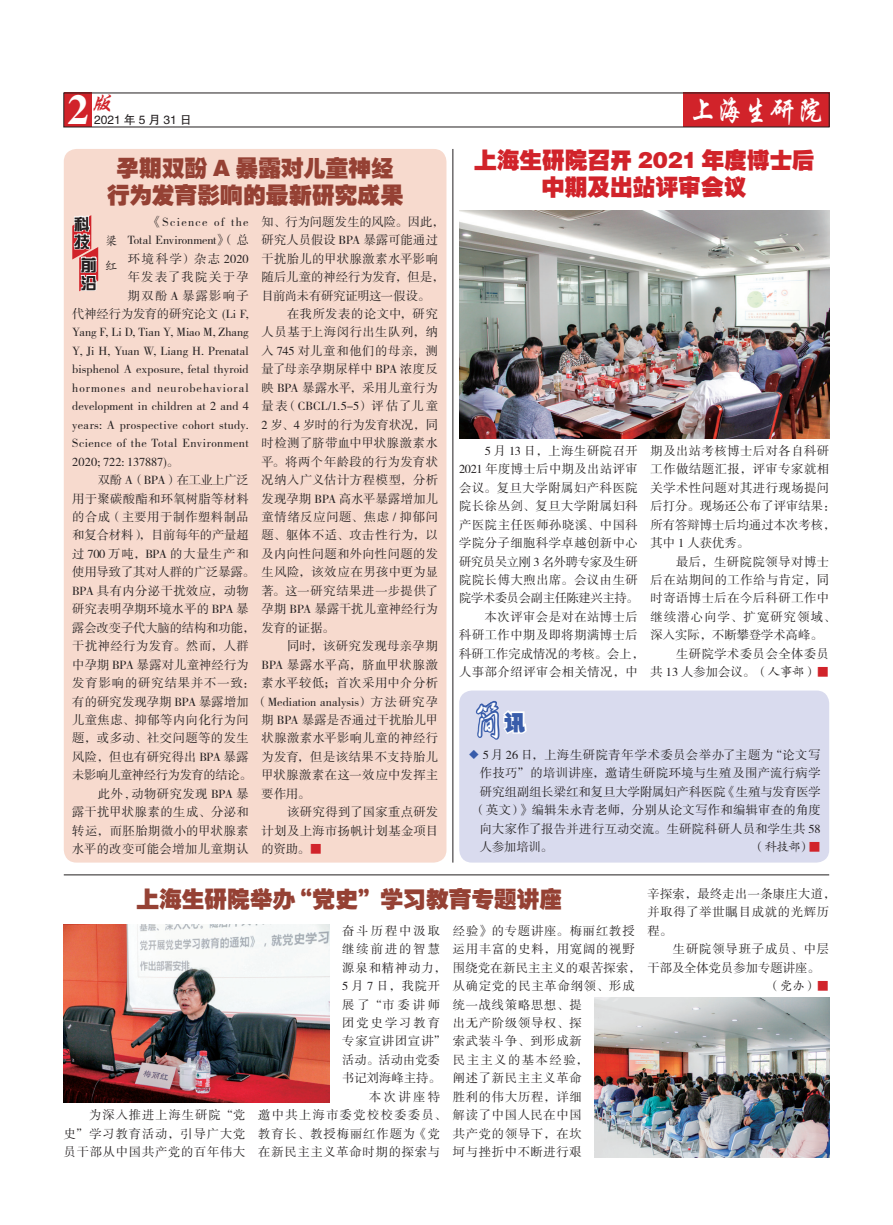
<style>
.page{position:relative;width:893px;height:1225px;background:#fff}
.page>*{position:absolute;margin:0;border:0;box-sizing:border-box;transform-origin:0 0}
.t1{font:700 42.45px "Times";color:#fff}
.t2{font:37.8px "FZHCJW GB1 0";color:#fff}
.t3{font:30px "FZXKJW GB1 0";color:#fff;scale:.89 1}
.t4{font:italic 23.25px "FZXKJW GB1 0";color:#d1232a}
.t5{font:22.5px/27px "FZCCHJW GB1 0";letter-spacing:.01em;color:#954134;text-align:center}
.t6{font:22.5px/27px "FZCCHJW GB1 0";letter-spacing:.005em;color:#d1232a;text-align:center}
.t7{font:16.5px/18.1px "FZZYJW GB1 0";color:#231f20}
.t8{font:12.3px/18.5px "FZSSJW GB1 0";letter-spacing:.035em;color:#231f20;text-align:justify}
.t9{font:12.3px/18.5px "FZSSJW GB1 0";letter-spacing:.06em;color:#231f20}
.t10{font:12.3px/18.5px "FZSSJW GB1 0";color:#231f20}
.t11{font:12.3px "FZSSJW GB1 0";letter-spacing:.01em;color:#231f20}
.t12{font:12.3px "FZSSJW GB1 0";letter-spacing:.005em;color:#231f20}
.t13{font:12.3px "FZSSJW GB1 0";letter-spacing:-.005em;color:#231f20}
.t14{font:12.3px "FZSSJW GB1 0";letter-spacing:-.01em;color:#231f20}
.t15{font:12.3px "FZSSJW GB1 0";letter-spacing:-.03em;color:#231f20}
.t16{font:12.3px "FZSSJW GB1 0";letter-spacing:.08em;color:#231f20}
.t17{font:12.3px "FZSSJW GB1 0";letter-spacing:.075em;color:#231f20}
.t18{font:12.3px "FZSSJW GB1 0";letter-spacing:.105em;color:#231f20}
.t19{font:12.3px "FZSSJW GB1 0";letter-spacing:.16em;color:#231f20}
.t20{font:12.3px "FZSSJW GB1 0";letter-spacing:.1em;color:#231f20}
.t21{font:12.3px "FZSSJW GB1 0";letter-spacing:.015em;color:#231f20}
.t22{font:12.3px/24.6px "FZKTJW GB1 0";color:#231f20}
.t23{font:12.3px "FZSSJW GB1 0";letter-spacing:.11em;color:#231f20}
.t24{font:12.3px "FZSSJW GB1 0";letter-spacing:.07em;color:#231f20}
.t25{font:12px "FZHTJW GB1 0";letter-spacing:.25em;color:#231f20}
.s1{color:#d1232a}
.s2{font-family:"FZCCHJW GB1 0";font-size:21px;color:#385caa}
.s3{font-family:"FZKTJW GB1 0"}
.s4{color:#385caa}
.s5{font-family:"FZSSJW GB1 0";color:#d1232a}
</style>
<div class="page">
<div style="left:64px;top:93px;width:27px;height:34px;background:#d1232a"></div>
<div style="left:683px;top:93px;width:146px;height:34px;background:#d1232a"></div>
<div style="left:64px;top:149px;width:382px;height:713px;background:#f7dace;border-radius:13px"></div>
<svg style="left:72px;top:215px;width:26px;height:77px"></svg>
<img style="left:459px;top:210px;width:370px;height:228px">
<div style="left:459px;top:690px;width:370px;height:172px;background:#d9dbee;border-radius:13px"></div>
<svg style="left:475px;top:701px;width:52px;height:39px"></svg>
<img style="left:64px;top:924px;width:266px;height:178px">
<img style="left:595px;top:998px;width:234px;height:159px">
<hr style="left:64px;top:874px;width:765px;height:1px;background:#231f20">
<hr style="left:452px;top:149px;width:1px;height:713px;background:#231f20">
<h3 class="t4" style="left:89px;top:91px;width:32px">版</h3>
<h3 class="t3" style="left:689px;top:95px;width:152px">上海生研院</h3>
<h1 class="t1" style="left:68px;top:84px;width:23px">2</h1>
<p class="t25" style="left:94px;top:113px;width:99px">2021年5月31日</p>
<h3 class="t5" style="left:107px;top:155px;width:298px">孕期双酚 A 暴露对儿童神经行为发育影响的最新研究成果</h3>
<p class="t18" style="left:149px;top:215px;width:101px">《Science of the</p>
<p class="t13" style="left:128px;top:233px;width:122px">Total Environment》（总</p>
<p class="t23" style="left:128px;top:252px;width:122px">环境科学）杂志 2020</p>
<p class="t20" style="left:128px;top:270px;width:122px">年发表了我院关于孕</p>
<p class="t20" style="left:128px;top:289px;width:122px">期双酚 A 暴露影响子</p>
<p class="t14" style="left:72px;top:307px;width:178px">代神经行为发育的研究论文 (Li F,</p>
<p class="t10" style="left:72px;top:324px;width:178px">Yang F, Li D, Tian Y, Miao M, Zhang</p>
<p class="t12" style="left:72px;top:344px;width:178px">Y, Ji H, Yuan W, Liang H. Prenatal</p>
<p class="t11" style="left:72px;top:363px;width:178px">bisphenol A exposure, fetal thyroid</p>
<p class="t16" style="left:72px;top:381px;width:178px">hormones and neurobehavioral</p>
<p class="t12" style="left:72px;top:400px;width:178px">development in children at 2 and 4</p>
<p class="t8" style="left:72px;top:416px;width:178px">years: A prospective cohort study.</p>
<p class="t8" style="left:72px;top:434px;width:178px">Science of the Total Environment</p>
<p class="t12" style="left:72px;top:455px;width:108px">2020; 722: 137887)。</p>
<p class="t15" style="left:98px;top:473px;width:152px">双酚 A（BPA）在工业上广泛</p>
<p class="t8" style="left:72px;top:490px;width:178px">用于聚碳酸酯和环氧树脂等材料</p>
<p class="t8" style="left:72px;top:508px;width:178px">的合成（主要用于制作塑料制品</p>
<p class="t14" style="left:72px;top:529px;width:178px">和复合材料），目前每年的产量超</p>
<p class="t16" style="left:72px;top:547px;width:178px">过 700 万吨，BPA 的大量生产和</p>
<p class="t14" style="left:72px;top:566px;width:184px">使用导致了其对人群的广泛暴露。</p>
<p class="t8" style="left:72px;top:582px;width:178px">BPA 具有内分泌干扰效应，动物</p>
<p class="t11" style="left:72px;top:602px;width:178px">研究表明孕期环境水平的 BPA 暴</p>
<p class="t14" style="left:72px;top:621px;width:184px">露会改变子代大脑的结构和功能，</p>
<p class="t8" style="left:72px;top:637px;width:178px">干扰神经行为发育。然而，人群</p>
<p class="t11" style="left:72px;top:658px;width:178px">中孕期 BPA 暴露对儿童神经行为</p>
<p class="t17" style="left:72px;top:676px;width:184px">发育影响的研究结果并不一致：</p>
<p class="t11" style="left:72px;top:695px;width:178px">有的研究发现孕期 BPA 暴露增加</p>
<p class="t8" style="left:72px;top:711px;width:178px">儿童焦虑、抑郁等内向化行为问</p>
<p class="t8" style="left:72px;top:729px;width:178px">题，或多动、社交问题等的发生</p>
<p class="t21" style="left:72px;top:750px;width:178px">风险，但也有研究得出 BPA 暴露</p>
<p class="t15" style="left:72px;top:769px;width:181px">未影响儿童神经行为发育的结论。</p>
<p class="t8" style="left:98px;top:785px;width:152px">此外 , 动物研究发现 BPA 暴</p>
<p class="t8" style="left:72px;top:803px;width:178px">露干扰甲状腺素的生成、分泌和</p>
<p class="t8" style="left:72px;top:822px;width:178px">转运，而胚胎期微小的甲状腺素</p>
<p class="t8" style="left:72px;top:840px;width:178px">水平的改变可能会增加儿童期认</p>
<h3 class="t7" style="left:74px;top:215px;width:17px">科技</h3>
<h3 class="t7" style="left:80px;top:256px;width:17px">前沿</h3>
<p class="t22" style="left:105px;top:229px;width:13px">梁红</p>
<p class="t10" style="left:262px;top:213px;width:184px">知、行为问题发生的风险。因此，研究人员假设 BPA 暴露可能通过干扰胎儿的甲状腺激素水平影响随后儿童的神经行为发育，但是，目前尚未有研究证明这一假设。</p>
<p class="t8" style="left:262px;top:305px;width:178px;text-indent:25px">在我所发表的论文中，研究人员基于上海闵行出生队列，纳入 745 对儿童和他们的母亲，测量了母亲孕期尿样中 BPA 浓度反映 BPA 暴露水平，采用儿童行为量表（CBCL/1.5-5）评估了儿童2 岁、4 岁时的行为发育状况，同时检测了脐带血中甲状腺激素水平。将两个年龄段的行为发育状况纳入广义估计方程模型，分析发现孕期 BPA 高水平暴露增加儿童情绪反应问题、焦虑 / 抑郁问题、躯体不适、攻击性行为，以及内向性问题和外向性问题的发生风险，该效应在男孩中更为显著。这一研究结果进一步提供了孕期 BPA 暴露干扰儿童神经行为发育的证据。</p>
<p class="t8" style="left:287px;top:637px;width:152px">同时，该研究发现母亲孕期</p>
<p class="t8" style="left:262px;top:656px;width:178px">BPA 暴露水平高，脐血甲状腺激</p>
<p class="t8" style="left:262px;top:674px;width:178px">素水平较低；首次采用中介分析</p>
<p class="t11" style="left:255px;top:695px;width:184px">（Mediation analysis）方法研究孕</p>
<p class="t13" style="left:261px;top:713px;width:178px">期 BPA 暴露是否通过干扰胎儿甲</p>
<p class="t8" style="left:261px;top:729px;width:178px">状腺激素水平影响儿童的神经行</p>
<p class="t8" style="left:261px;top:748px;width:178px">为发育，但是该结果不支持胎儿</p>
<p class="t8" style="left:261px;top:766px;width:178px">甲状腺激素在这一效应中发挥主</p>
<p class="t8" style="left:261px;top:785px;width:50px">要作用。</p>
<p class="t8" style="left:287px;top:803px;width:152px">该研究得到了国家重点研发</p>
<p class="t8" style="left:261px;top:822px;width:178px">计划及上海市扬帆计划基金项目</p>
<p class="t8" style="left:261px;top:840px;width:62px">的资助。<span class="s1">■</span></p>
<h3 class="t6" style="left:474px;top:147px;width:342px">上海生研院召开 2021 年度博士后中期及出站评审会议</h3>
<p class="t8" style="left:485px;top:442px;width:155px">5 月 13 日，上海生研院召开</p>
<p class="t8" style="left:459px;top:460px;width:180px">2021 年度博士后中期及出站评审</p>
<p class="t8" style="left:459px;top:479px;width:180px">会议。复旦大学附属妇产科医院</p>
<p class="t8" style="left:459px;top:497px;width:180px">院长徐丛剑、复旦大学附属妇科</p>
<p class="t8" style="left:459px;top:516px;width:180px">产医院主任医师孙晓溪、中国科</p>
<p class="t8" style="left:459px;top:534px;width:180px">学院分子细胞科学卓越创新中心</p>
<p class="t15" style="left:459px;top:555px;width:180px">研究员吴立刚 3 名外聘专家及生研</p>
<p class="t8" style="left:459px;top:571px;width:180px">院院长傅大煦出席。会议由生研</p>
<p class="t15" style="left:459px;top:592px;width:181px">院学术委员会副主任陈建兴主持。</p>
<p class="t8" style="left:485px;top:608px;width:155px">本次评审会是对在站博士后</p>
<p class="t8" style="left:459px;top:626px;width:180px">科研工作中期及即将期满博士后</p>
<p class="t10" style="left:459px;top:645px;width:186px">科研工作完成情况的考核。会上，</p>
<p class="t8" style="left:459px;top:663px;width:180px">人事部介绍评审会相关情况，中</p>
<h2 class="t2" style="left:470px;top:701px;width:57px">简<span class="s2">讯</span></h2>
<p class="t8" style="left:651px;top:442px;width:186px;text-align:left">期及出站考核博士后对各自科研工作做结题汇报，评审专家就相关学术性问题对其进行现场提问后打分。现场还公布了评审结果：所有答辩博士后均通过本次考核，其中 1 人获优秀。</p>
<p class="t8" style="left:651px;top:553px;width:186px;text-align:left;text-indent:25px">最后，生研院院领导对博士后在站期间的工作给与肯定，同时寄语博士后在今后科研工作中继续潜心向学、扩宽研究领域、深入实际，不断攀登学术高峰。</p>
<p class="t8" style="left:651px;top:645px;width:180px;text-align:right">生研院学术委员会全体委员<br>共 13 人参加会议。 <span class="s3">（人事部）</span><span class="s1">■</span></p>
<p class="t8" style="left:468px;top:746px;width:354px"><span class="s4">◆</span> 5 月 26 日，上海生研院青年学术委员会举办了主题为“论文写</p>
<p class="t8" style="left:480px;top:764px;width:342px">作技巧”的培训讲座，邀请生研院环境与生殖及围产流行病学</p>
<p class="t13" style="left:480px;top:785px;width:342px">研究组副组长梁红和复旦大学附属妇产科医院《生殖与发育医学</p>
<p class="t8" style="left:474px;top:801px;width:349px">（英文）》编辑朱永青老师，分别从论文写作和编辑审查的角度</p>
<p class="t8" style="left:480px;top:820px;width:342px">向大家作了报告并进行互动交流。生研院科研人员和学生共 58</p>
<p class="t8" style="left:480px;top:838px;width:74px">人参加培训。</p>
<p class="t22" style="left:752px;top:835px;width:70px">（科技部）<span class="s5">■</span></p>
<h3 class="t5" style="left:136px;top:885px;width:427px">上海生研院举办“党史”学习教育专题讲座</h3>
<p class="t8" style="left:64px;top:1106px;width:183px;text-indent:25px">为深入推进上海生研院“党史”学习教育活动，引导广大党员干部从中国共产党的百年伟大</p>
<p class="t19" style="left:342px;top:924px;width:99px">奋斗历程中汲取</p>
<p class="t19" style="left:342px;top:942px;width:99px">继续前进的智慧</p>
<p class="t17" style="left:342px;top:961px;width:105px">源泉和精神动力，</p>
<p class="t8" style="left:342px;top:977px;width:99px">5 月 7 日，我院开</p>
<p class="t8" style="left:342px;top:995px;width:99px">展了“市委讲师</p>
<p class="t19" style="left:342px;top:1016px;width:99px">团党史学习教育</p>
<p class="t24" style="left:342px;top:1034px;width:105px">专家宣讲团宣讲”</p>
<p class="t8" style="left:342px;top:1051px;width:99px">活动。活动由党委</p>
<p class="t10" style="left:342px;top:1069px;width:100px">书记刘海峰主持。</p>
<p class="t8" style="left:369px;top:1088px;width:72px">本次讲座特</p>
<p class="t18" style="left:258px;top:1108px;width:189px">邀中共上海市委党校校委委员、</p>
<p class="t17" style="left:258px;top:1127px;width:183px">教育长、教授梅丽红作题为《党</p>
<p class="t9" style="left:258px;top:1143px;width:183px">在新民主主义革命时期的探索与</p>
<p class="t9" style="left:453px;top:922px;width:189px">经验》的专题讲座。梅丽红教授运用丰富的史料，用宽阔的视野围绕党在新民主主义的艰苦探索，从确定党的民主革命纲领、形成统一战线策略思想、提<br>出无产阶级领导权、探<br>索武装斗争、到形成新<br>民主主义的基本经验，<br>阐述了新民主主义革命<br>胜利的伟大历程，详细<br>解读了中国人民在中国<br>共产党的领导下，在坎<br>坷与挫折中不断进行艰</p>
<p class="t9" style="left:647px;top:885px;width:189px">辛探索，最终走出一条康庄大道，并取得了举世瞩目成就的光辉历程。</p>
<p class="t10" style="left:647px;top:940px;width:183px;text-indent:25px">生研院领导班子成员、中层干部及全体党员参加专题讲座。</p>
<p class="t22" style="left:768px;top:974px;width:63px">（党办）<span class="s5">■</span></p>
</div>
